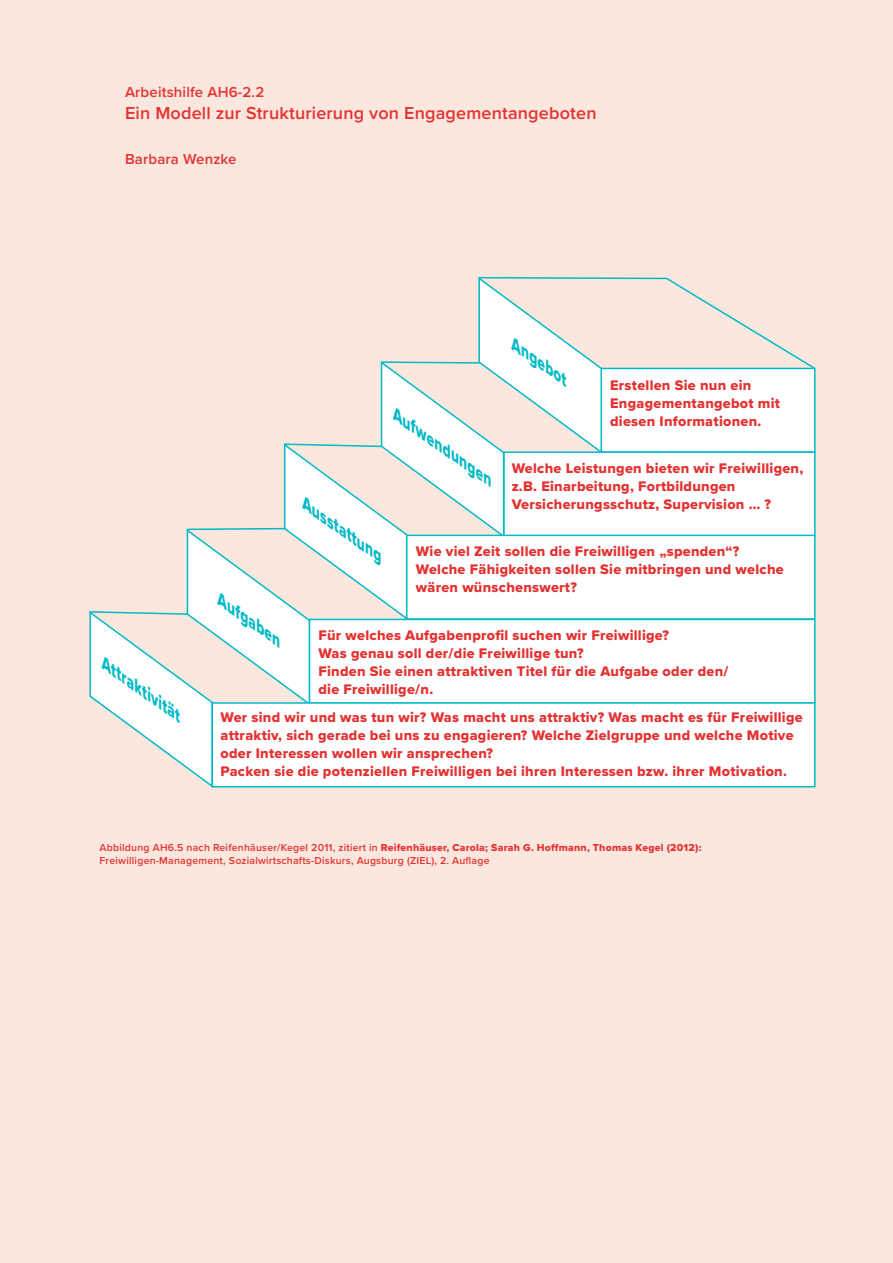
<style>
.page{position:relative;width:893px;height:1263px;background:#fce7df}
.page>*{position:absolute;margin:0;border:0;box-sizing:border-box;transform-origin:0 0}
.t1{font:600 18px "Proxima Nova";letter-spacing:.01em;color:#e33231}
.t2{font:italic 16.5px "Proxima Nova Extrabld";color:#00bac6}
.t3{font:600 15px "Proxima Nova";letter-spacing:.01em;color:#e33231}
.t4{font:14.4px/18px "Proxima Nova Extrabld";letter-spacing:.02em;color:#e33231}
.t5{font:10.5px "Proxima Nova Extrabld";letter-spacing:.02em;color:#e33231}
.t6{font:600 10.5px "Proxima Nova";letter-spacing:.02em;color:#e33231}
.s1{font-family:"Proxima Nova";font-weight:600}
</style>
<div class="page">
<svg style="left:89px;top:276px;width:727px;height:512px"></svg>
<p class="t3" style="left:125px;top:81px;width:141px">Arbeitshilfe AH6-2.2</p>
<p class="t1" style="left:125px;top:100px;width:473px">Ein Modell zur Strukturierung von Engagementangeboten</p>
<p class="t3" style="left:125px;top:148px;width:113px">Barbara Wenzke</p>
<p class="t2" style="left:112px;top:654px;width:97px;rotate:35deg">Attraktivität</p>
<p class="t2" style="left:522px;top:334px;width:69px;rotate:35deg">Angebot</p>
<p class="t4" style="left:610px;top:376px;width:171px">Erstellen Sie nun ein<br>Engagementangebot mit diesen Informationen.</p>
<p class="t4" style="left:512px;top:458px;width:293px">Welche Leistungen bieten wir Freiwilligen, z.B. Einarbeitung, Fortbildungen<br>Versicherungsschutz, Supervision … ?</p>
<p class="t4" style="left:416px;top:542px;width:369px">Wie viel Zeit sollen die Freiwilligen „spenden“?<br>Welche Fähigkeiten sollen Sie mitbringen und welche wären wünschenswert?</p>
<p class="t4" style="left:318px;top:625px;width:412px">Für welches Aufgabenprofil suchen wir Freiwillige?<br>Was genau soll der/die Freiwillige tun?<br>Finden Sie einen attraktiven Titel für die Aufgabe oder den/ die Freiwillige/n.</p>
<p class="t4" style="left:220px;top:708px;width:584px">Wer sind wir und was tun wir? Was macht uns attraktiv? Was macht es für Freiwillige attraktiv, sich gerade bei uns zu engagieren? Welche Zielgruppe und welche Motive oder Interessen wollen wir ansprechen?<br>Packen sie die potenziellen Freiwilligen bei ihren Interessen bzw. ihrer Motivation.</p>
<p class="t2" style="left:403px;top:404px;width:122px;rotate:35deg">Aufwendungen</p>
<p class="t2" style="left:313px;top:494px;width:98px;rotate:35deg">Ausstattung</p>
<p class="t2" style="left:228px;top:590px;width:78px;rotate:35deg">Aufgaben</p>
<p class="t5" style="left:100px;top:839px;width:603px"><span class="s1">Abbildung AH6.5 nach Reifenhäuser/Kegel 2011, zitiert in</span> Reifenhäuser, Carola; Sarah G. Hoffmann, Thomas Kegel (2012):</p>
<p class="t6" style="left:100px;top:853px;width:391px">Freiwilligen-Management, Sozialwirtschafts-Diskurs, Augsburg (ZIEL), 2. Auflage</p>
</div>
